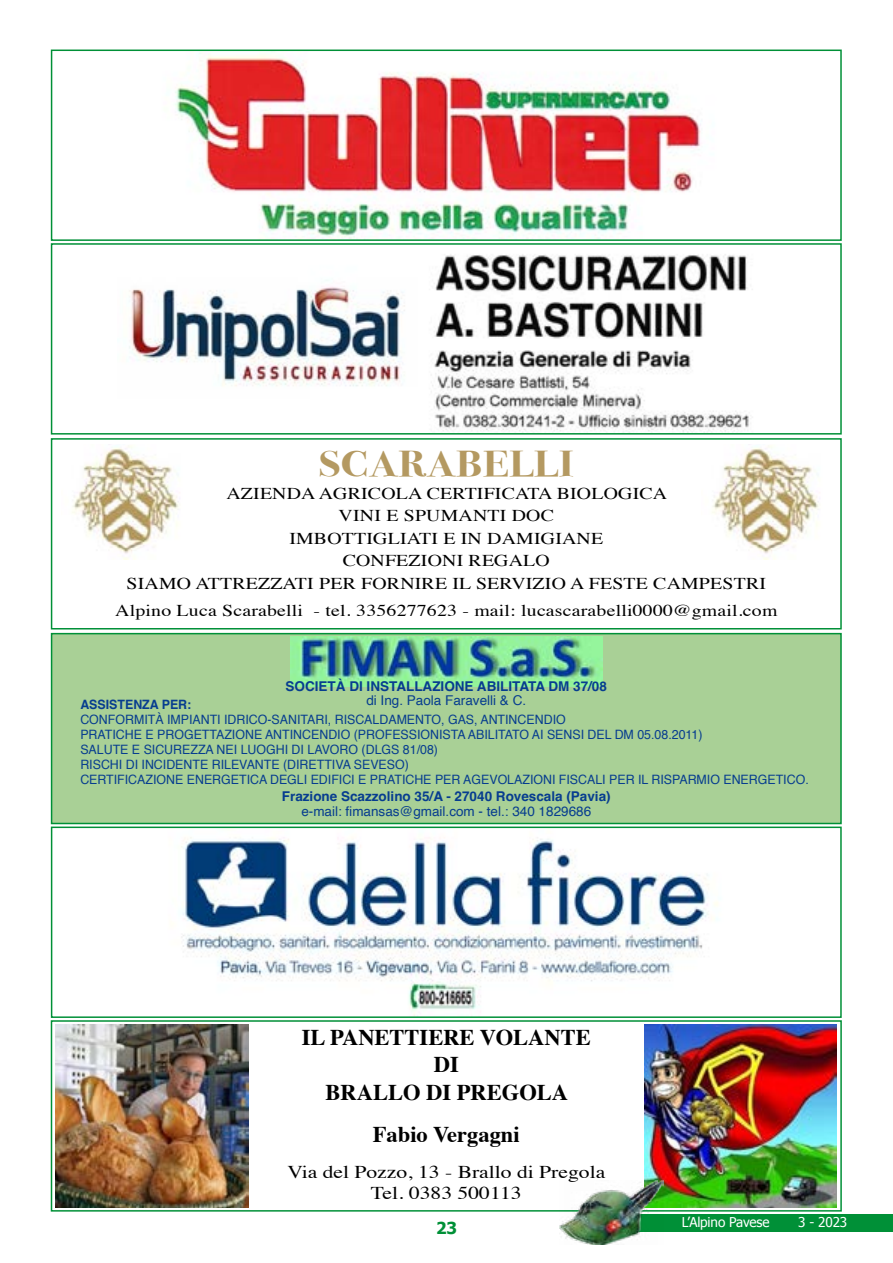
<style>
.page{position:relative;width:893px;height:1263px;background:#fff}
.page>*{position:absolute;margin:0;border:0;box-sizing:border-box;transform-origin:0 0}
.t1{font:700 36px "Bodoni Svty Two OSITCTT";letter-spacing:.01em;color:#b49961;scale:1.2 1}
.t2{font:700 22.5px/27px "Times";color:#000;text-align:center}
.t3{font:18px/21px "Times";color:#000;text-align:center;scale:1.2 1}
.t4{font:16.5px/22.5px "Times";letter-spacing:.01em;color:#000;text-align:center;scale:1.2 1}
.t5{font:700 16.5px "Tahoma";color:#009037}
.t6{font:700 13.5px "Helvetica";color:#073d8f}
.t7{font:13.5px "Helvetica";color:#073d8f}
.t8{font:13.5px "Tahoma";letter-spacing:-.01em;color:#fff}
.t9{font:12.9px/15px "Helvetica";color:#073d8f;scale:.96 1}
.t10{font:700 12.9px "Helvetica";color:#073d8f;scale:.96 1}
</style>
<div class="page">
<div style="left:51px;top:1020px;width:791px;height:191px;background:#fff;border:2px solid #009037"></div>
<img style="left:644px;top:1024px;width:193px;height:183px">
<img style="left:56px;top:1024px;width:192px;height:183px">
<img style="left:181px;top:837px;width:537px;height:178px">
<div style="left:51px;top:826px;width:791px;height:192px;border:2px solid #009037"></div>
<img style="left:559px;top:1208px;width:5px;height:25px">
<div style="left:608px;top:1215px;width:285px;height:17px;background:#009037"></div>
<img style="left:564px;top:1180px;width:99px;height:64px">
<img style="left:175px;top:54px;width:526px;height:184px">
<div style="left:51px;top:50px;width:791px;height:191px;border:2px solid #009037"></div>
<img style="left:129px;top:254px;width:620px;height:178px">
<div style="left:51px;top:243px;width:791px;height:192px;border:2px solid #009037"></div>
<div style="left:51px;top:633px;width:791px;height:191px;background:#a9d096;border:2px solid #009037"></div>
<img style="left:290px;top:636px;width:312px;height:50px">
<div style="left:51px;top:438px;width:791px;height:191px;background:#fff;border:2px solid #009037"></div>
<img style="left:72px;top:444px;width:107px;height:115px">
<img style="left:712px;top:444px;width:107px;height:115px">
<h1 class="t1" style="left:319px;top:443px;width:214px">SCARABELLI</h1>
<p class="t4" style="left:127px;top:481px;width:534px">AZIENDA AGRICOLA CERTIFICATA BIOLOGICA<br>VINI E SPUMANTI DOC<br>IMBOTTIGLIATI E IN DAMIGIANE<br>CONFEZIONI REGALO<br>SIAMO ATTREZZATI PER FORNIRE IL SERVIZIO A FESTE CAMPESTRI</p>
<p class="t4" style="left:115px;top:598px;width:553px">Alpino Luca Scarabelli - tel. 3356277623 - mail: lucascarabelli0000@gmail.com</p>
<p class="t6" style="left:286px;top:678px;width:323px">SOCIETÀ DI INSTALLAZIONE ABILITATA DM 37/08</p>
<p class="t7" style="left:366px;top:690px;width:161px">di Ing. Paola Faravelli &amp; C.</p>
<p class="t10" style="left:80px;top:696px;width:117px">ASSISTENZA PER:</p>
<p class="t9" style="left:80px;top:712px;width:760px">CONFORMITÀ IMPIANTI IDRICO-SANITARI, RISCALDAMENTO, GAS, ANTINCENDIO<br>PRATICHE E PROGETTAZIONE ANTINCENDIO (PROFESSIONISTA ABILITATO AI SENSI DEL DM 05.08.2011)<br>SALUTE E SICUREZZA NEI LUOGHI DI LAVORO (DLGS 81/08)<br>RISCHI DI INCIDENTE RILEVANTE (DIRETTIVA SEVESO)<br>CERTIFICAZIONE ENERGETICA DEGLI EDIFICI E PRATICHE PER AGEVOLAZIONI FISCALI PER IL RISPARMIO ENERGETICO.</p>
<p class="t6" style="left:282px;top:788px;width:330px">Frazione Scazzolino 35/A - 27040 Rovescala (Pavia)</p>
<p class="t7" style="left:301px;top:801px;width:291px">e-mail: fimansas@gmail.com - tel.: 340 1829686</p>
<h2 class="t2" style="left:302px;top:1022px;width:290px">IL PANETTIERE VOLANTE<br>DI<br>BRALLO DI PREGOLA</h2>
<h2 class="t2" style="left:373px;top:1118px;width:148px">Fabio Vergagni</h2>
<h3 class="t3" style="left:287px;top:1159px;width:266px">Via del Pozzo, 13 - Brallo di Pregola<br>Tel. 0383 500113</h3>
<p class="t5" style="left:436px;top:1216px;width:22px">23</p>
<p class="t8" style="left:676px;top:1213px;width:89px">L’Alpino Pavese</p>
<p class="t8" style="left:793px;top:1213px;width:51px">2 - 2023</p>
<p class="t8" style="left:682px;top:1213px;width:89px">L’Alpino Pavese</p>
<p class="t8" style="left:798px;top:1213px;width:51px">3 - 2023</p>
</div>
